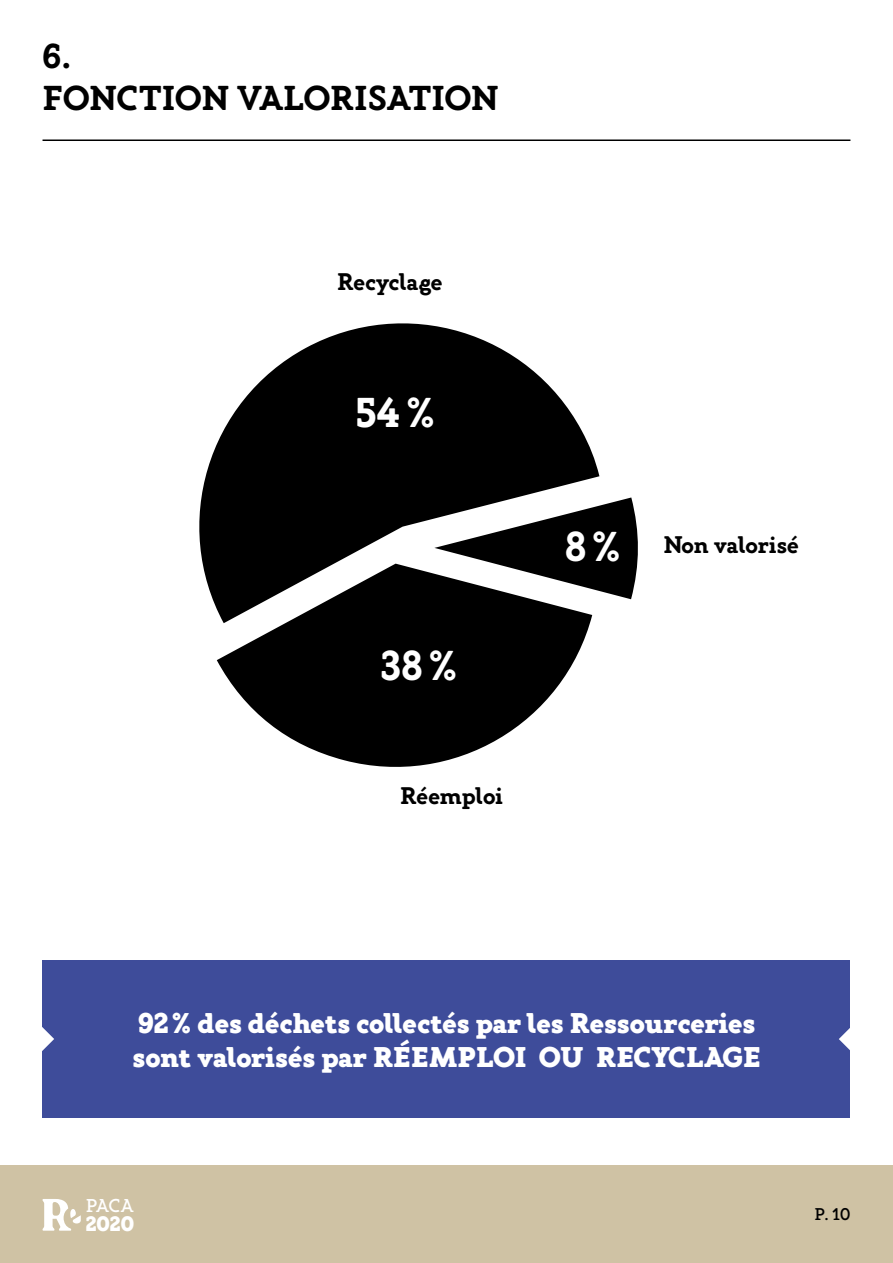
<style>
.page{position:relative;width:893px;height:1263px;background:#fff}
.page>*{position:absolute;margin:0;border:0;box-sizing:border-box;transform-origin:0 0}
.t1{font:700 41.7px "Gambero";color:#fff}
.t2{font:700 34.5px/41.4px "Gambero";color:#000}
.t3{font:900 28.5px/34.2px "Gambero";color:#fff}
.t4{font:700 24px "Gambero";color:#000}
.t5{font:900 20.85px "Gambero";color:#fff}
.t6{font:500 18.6px "Gambero";color:#fff}
.t7{font:500 16.95px "Gambero";color:#000}
</style>
<div class="page">
<div style="left:0;top:1165px;width:893px;height:98px;background:#cfc2a4"></div>
<svg style="left:43px;top:1199px;width:38px;height:32px"></svg>
<svg style="left:217px;top:623px;width:373px;height:144px;fill:#000"></svg>
<svg style="left:599px;top:497px;width:39px;height:102px"></svg>
<svg style="left:199px;top:323px;width:400px;height:300px;fill:#000"></svg>
<hr style="left:43px;top:139px;width:807px;height:2px;background:#000">
<div style="left:43px;top:960px;width:807px;height:157px;background:#3e4c9a"></div>
<svg style="left:42px;top:1012px;width:12px;height:54px"></svg>
<svg style="left:839px;top:1028px;width:11px;height:22px"></svg>
<p class="t2" style="left:43px;top:36px;width:458px">6.<br>FONCTION VALORISATION</p>
<p class="t4" style="left:337px;top:267px;width:107px">Recyclage</p>
<h1 class="t1" style="left:355px;top:386px;width:81px">54%</h1>
<h1 class="t1" style="left:380px;top:639px;width:79px">38%</h1>
<p class="t4" style="left:400px;top:780px;width:104px">Réemploi</p>
<h1 class="t1" style="left:565px;top:521px;width:57px">8%</h1>
<p class="t4" style="left:663px;top:530px;width:137px">Non valorisé</p>
<p class="t3" style="left:132px;top:1006px;width:630px">92% des déchets collectés par les Ressourceries sont valorisés par RÉEMPLOI OU RECYCLAGE</p>
<p class="t6" style="left:86px;top:1194px;width:49px">PACA</p>
<p class="t5" style="left:86px;top:1210px;width:50px">2020</p>
<p class="t7" style="left:814px;top:1204px;width:38px">P. 10</p>
</div>
